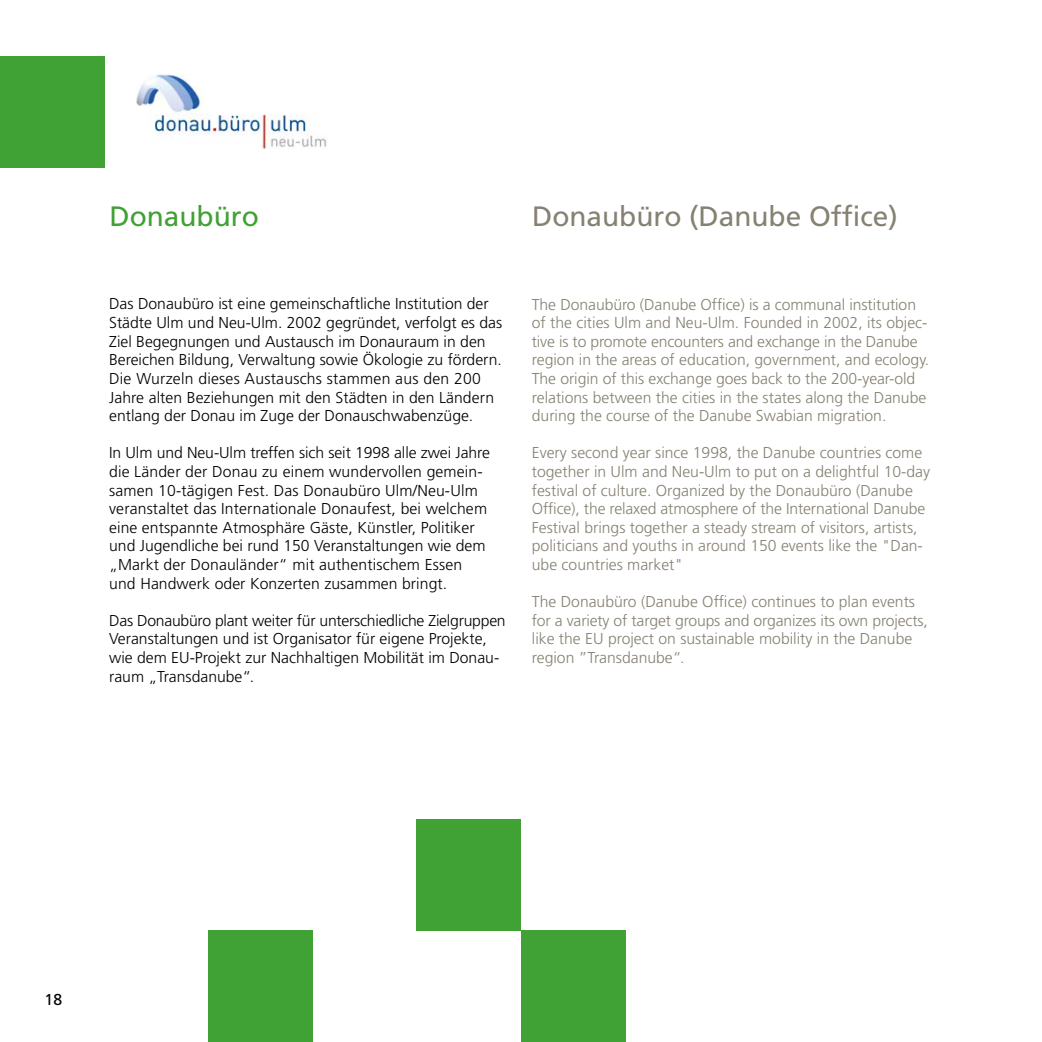
<style>
.page{position:relative;width:1042px;height:1042px;background:#fff}
.page>*{position:absolute;margin:0;border:0;box-sizing:border-box;transform-origin:0 0}
.t1{font:28px "Frutiger";color:#868172}
.t2{font:28px "Frutiger";color:#40a134}
.t3{font:300 15.75px/18.6px "Frutiger";color:#000}
.t4{font:300 15.75px/18.6px "Frutiger";color:#868172}
.t5{font:15.75px "Frutiger";color:#000}
</style>
<div class="page">
<img style="left:136px;top:74px;width:191px;height:75px">
<div style="left:0;top:56px;width:104px;height:111px;background:#40a134"></div>
<div style="left:417px;top:819px;width:104px;height:111px;background:#40a134"></div>
<div style="left:521px;top:930px;width:104px;height:112px;background:#40a134"></div>
<div style="left:208px;top:930px;width:105px;height:112px;background:#40a134"></div>
<h1 class="t2" style="left:109px;top:199px;width:151px">Donaubüro</h1>
<h1 class="t1" style="left:532px;top:199px;width:367px">Donaubüro (Danube Office)</h1>
<p class="t3" style="left:109px;top:295px;width:394px">Das Donaubüro ist eine gemeinschaftliche Institution der Städte Ulm und Neu-Ulm. 2002 gegründet, verfolgt es das Ziel Begegnungen und Austausch im Donauraum in den Bereichen Bildung, Verwaltung sowie Ökologie zu fördern.<br>Die Wurzeln dieses Austauschs stammen aus den 200<br>Jahre alten Beziehungen mit den Städten in den Ländern entlang der Donau im Zuge der Donauschwabenzüge.</p>
<p class="t3" style="left:109px;top:444px;width:382px">In Ulm und Neu-Ulm treffen sich seit 1998 alle zwei Jahre die Länder der Donau zu einem wundervollen gemein&shy;samen 10-tägigen Fest. Das Donaubüro Ulm/Neu-Ulm veranstaltet das Internationale Donaufest, bei welchem eine entspannte Atmosphäre Gäste, Künstler, Politiker und Jugendliche bei rund 150 Veranstaltungen wie dem „Markt der Donauländer“ mit authentischem Essen und Handwerk oder Konzerten zusammen bringt.</p>
<p class="t3" style="left:109px;top:611px;width:398px">Das Donaubüro plant weiter für unterschiedliche Zielgruppen Veranstaltungen und ist Organisator für eigene Projekte, wie dem EU-Projekt zur Nachhaltigen Mobilität im Donau&shy;raum „Transdanube“.</p>
<p class="t4" style="left:532px;top:295px;width:399px">The Donaubüro (Danube Office) is a communal institution of the cities Ulm and Neu-Ulm. Founded in 2002, its objec&shy;tive is to promote encounters and exchange in the Danube region in the areas of education, government, and ecology.<br>The origin of this exchange goes back to the 200-year-old relations between the cities in the states along the Danube during the course of the Danube Swabian migration.</p>
<p class="t4" style="left:532px;top:444px;width:400px">Every second year since 1998, the Danube countries come together in Ulm and Neu-Ulm to put on a delightful 10-day festival of culture. Organized by the Donaubüro (Danube Office), the relaxed atmosphere of the International Danube Festival brings together a steady stream of visitors, artists, politicians and youths in around 150 events like the "Dan&shy;ube countries market"</p>
<p class="t4" style="left:532px;top:593px;width:397px">The Donaubüro (Danube Office) continues to plan events for a variety of target groups and organizes its own projects, like the EU project on sustainable mobility in the Danube region ”Transdanube“.</p>
<p class="t5" style="left:45px;top:990px;width:19px">18</p>
</div>
